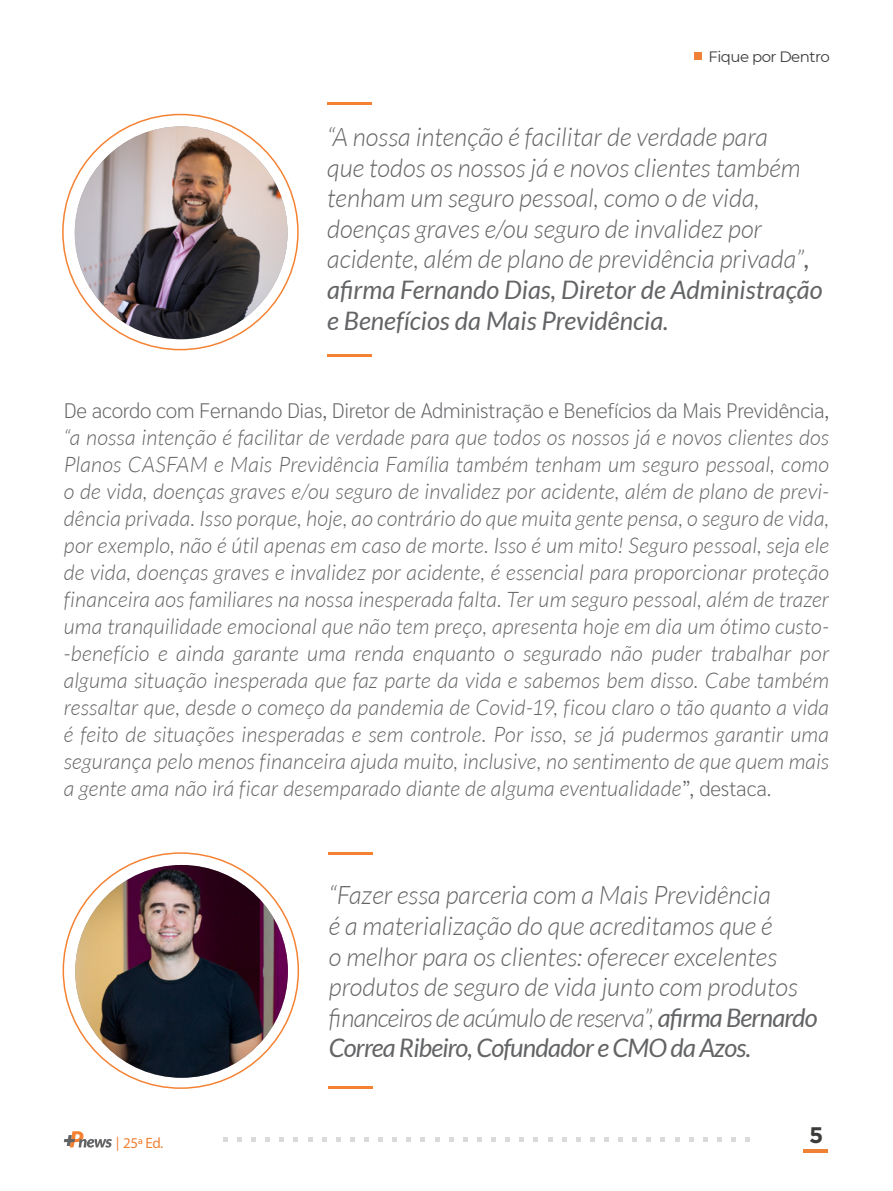
<style>
.page{position:relative;width:893px;height:1191px;background:#fff}
.page>*{position:absolute;margin:0;border:0;box-sizing:border-box;transform-origin:0 0}
.t1{font:italic 300 25.5px/30.6px "Lato";color:#636466}
.t2{font:700 22.5px "Gotham";color:#3c3c3b}
.t3{font:italic 300 21.45px/27px "Lato";letter-spacing:.01em;color:#636466;text-align:justify}
.t4{font:200 21px "Sarabun";letter-spacing:-.015em;color:#636466}
.t5{font:15px "Montserrat";letter-spacing:-.035em;color:#3c3c3b}
.t6{font:15px "Myriad Pro";color:#f08236}
.s1{font-weight:400}
.s2{font-family:"Sarabun";font-weight:200;font-style:normal;font-size:21px}
.s3{font-family:"Montserrat"}
</style>
<div class="page">
<div style="left:694px;top:52px;width:8px;height:8px;background:#f08236"></div>
<svg style="left:803px;top:1149px;width:24px;height:3px"></svg>
<svg style="left:223px;top:1137px;width:5px;height:4px"></svg>
<svg style="left:505px;top:1137px;width:5px;height:4px"></svg>
<svg style="left:364px;top:1137px;width:5px;height:4px"></svg>
<svg style="left:647px;top:1137px;width:4px;height:4px"></svg>
<svg style="left:294px;top:1137px;width:4px;height:4px"></svg>
<svg style="left:576px;top:1137px;width:4px;height:4px"></svg>
<svg style="left:435px;top:1137px;width:4px;height:4px"></svg>
<svg style="left:717px;top:1137px;width:4px;height:4px"></svg>
<svg style="left:237px;top:1137px;width:5px;height:4px"></svg>
<svg style="left:520px;top:1137px;width:4px;height:4px"></svg>
<svg style="left:378px;top:1137px;width:5px;height:4px"></svg>
<svg style="left:661px;top:1137px;width:4px;height:4px"></svg>
<svg style="left:308px;top:1137px;width:4px;height:4px"></svg>
<svg style="left:590px;top:1137px;width:4px;height:4px"></svg>
<svg style="left:449px;top:1137px;width:4px;height:4px"></svg>
<svg style="left:731px;top:1137px;width:5px;height:4px"></svg>
<svg style="left:251px;top:1137px;width:5px;height:4px"></svg>
<svg style="left:534px;top:1137px;width:4px;height:4px"></svg>
<svg style="left:393px;top:1137px;width:4px;height:4px"></svg>
<svg style="left:675px;top:1137px;width:4px;height:4px"></svg>
<svg style="left:322px;top:1137px;width:4px;height:4px"></svg>
<svg style="left:604px;top:1137px;width:5px;height:4px"></svg>
<svg style="left:463px;top:1137px;width:4px;height:4px"></svg>
<svg style="left:745px;top:1137px;width:5px;height:4px"></svg>
<svg style="left:266px;top:1137px;width:4px;height:4px"></svg>
<svg style="left:548px;top:1137px;width:4px;height:4px"></svg>
<svg style="left:407px;top:1137px;width:4px;height:4px"></svg>
<svg style="left:689px;top:1137px;width:4px;height:4px"></svg>
<svg style="left:336px;top:1137px;width:4px;height:4px"></svg>
<svg style="left:618px;top:1137px;width:5px;height:4px"></svg>
<svg style="left:477px;top:1137px;width:5px;height:4px"></svg>
<svg style="left:280px;top:1137px;width:4px;height:4px"></svg>
<svg style="left:562px;top:1137px;width:4px;height:4px"></svg>
<svg style="left:421px;top:1137px;width:4px;height:4px"></svg>
<svg style="left:703px;top:1137px;width:4px;height:4px"></svg>
<svg style="left:350px;top:1137px;width:5px;height:4px"></svg>
<svg style="left:632px;top:1137px;width:5px;height:4px"></svg>
<svg style="left:491px;top:1137px;width:5px;height:4px"></svg>
<svg style="left:64px;top:1131px;width:48px;height:16px"></svg>
<img style="left:75px;top:126px;width:213px;height:213px;border-radius:106px">
<img style="left:75px;top:865px;width:213px;height:212px;border-radius:106px">
<hr style="left:327px;top:102px;width:44px;height:3px;background:#f58233">
<hr style="left:327px;top:354px;width:44px;height:3px;background:#f58233">
<hr style="left:329px;top:852px;width:44px;height:3px;background:#f58233">
<hr style="left:329px;top:1086px;width:44px;height:3px;background:#f58233">
<p class="t5" style="left:709px;top:46px;width:123px">Fique por Dentro</p>
<p class="t1" style="left:327px;top:122px;width:497px">“A nossa intenção é facilitar de verdade para<br>que todos os nossos já e novos clientes também tenham um seguro pessoal, como o de vida, doenças graves e/ou seguro de invalidez por acidente, além de plano de previdência privada”<span class="s1">, afirma Fernando Dias, Diretor de Administração e Benefícios da Mais Previdência.</span></p>
<p class="t4" style="left:64px;top:398px;width:767px">De acordo com Fernando Dias, Diretor de Administração e Benefícios da Mais Previdência,</p>
<p class="t3" style="left:64px;top:424px;width:767px">“a nossa intenção é facilitar de verdade para que todos os nossos já e novos clientes dos Planos CASFAM e Mais Previdência Família também tenham um seguro pessoal, como o de vida, doenças graves e/ou seguro de invalidez por acidente, além de plano de previ&shy;dência privada. Isso porque, hoje, ao contrário do que muita gente pensa, o seguro de vida, por exemplo, não é útil apenas em caso de morte. Isso é um mito! Seguro pessoal, seja ele de vida, doenças graves e invalidez por acidente, é essencial para proporcionar proteção financeira aos familiares na nossa inesperada falta. Ter um seguro pessoal, além de trazer uma tranquilidade emocional que não tem preço, apresenta hoje em dia um ótimo custo--benefício e ainda garante uma renda enquanto o segurado não puder trabalhar por alguma situação inesperada que faz parte da vida e sabemos bem disso. Cabe também ressaltar que, desde o começo da pandemia de Covid-19, ficou claro o tão quanto a vida é feito de situações inesperadas e sem controle. Por isso, se já pudermos garantir uma segurança pelo menos financeira ajuda muito, inclusive, no sentimento de que quem mais a gente ama não irá ficar desemparado diante de alguma eventualidade<span class="s2">”, destaca.</span></p>
<p class="t6" style="left:116px;top:1133px;width:49px"><span class="s3">|</span> 25ª Ed.</p>
<p class="t1" style="left:329px;top:881px;width:490px">“Fazer essa parceria com a Mais Previdência<br>é a materialização do que acreditamos que é<br>o melhor para os clientes: oferecer excelentes produtos de seguro de vida junto com produtos financeiros de acúmulo de reserva”, <span class="s1">afirma Bernardo Correa Ribeiro, Cofundador e CMO da Azos.</span></p>
<p class="t2" style="left:809px;top:1121px;width:16px">5</p>
</div>
